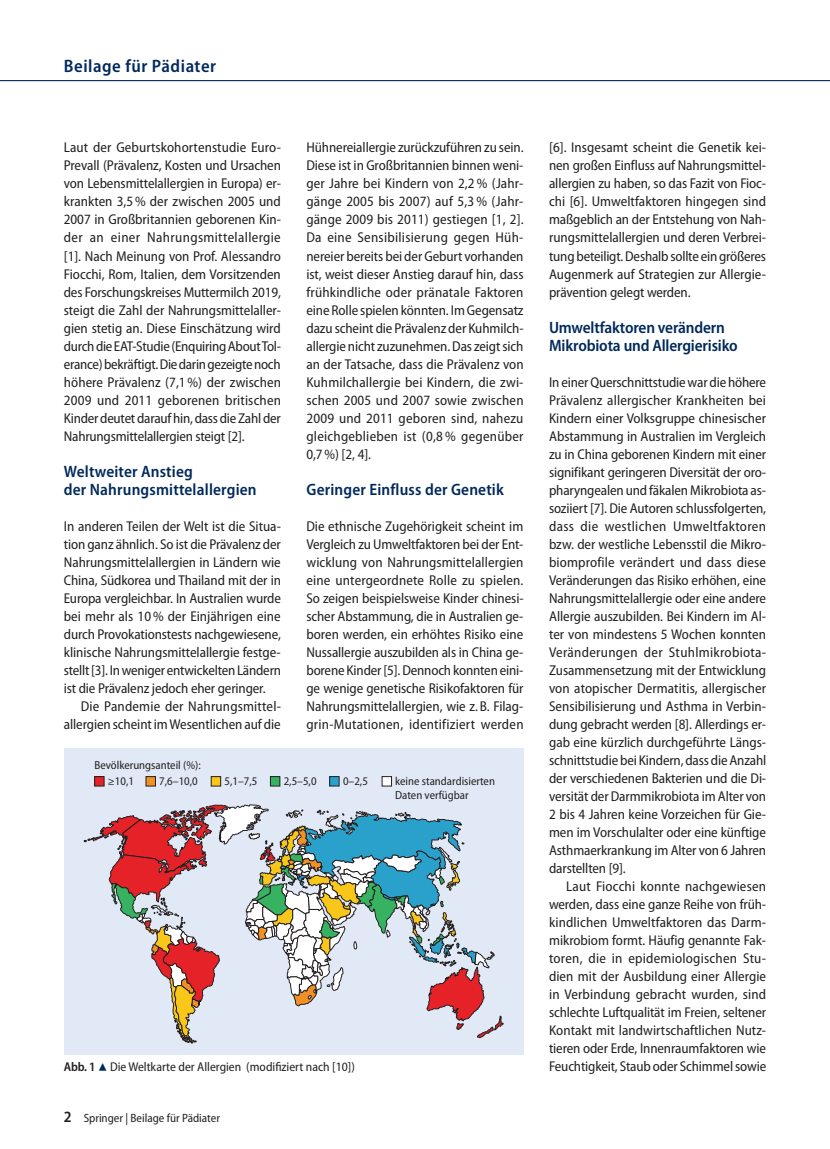
<style>
.page{position:relative;width:830px;height:1149px;background:#fff}
.page>*{position:absolute;margin:0;border:0;box-sizing:border-box;transform-origin:0 0}
.Kolumnentitel{font:600 semi-condensed 18px "Myriad Pro";letter-spacing:.03em;color:#00295c}
.B_Zwischenhead{font:600 semi-condensed 16.5px/18px "Myriad Pro";letter-spacing:.01em;color:#00295c}
.B_Zwischenhead-2{font:600 semi-condensed 16.5px/18px "Myriad Pro";letter-spacing:-.01em;color:#00295c}
.B_Fließtext{font:semi-condensed 14.25px/18px "Myriad Pro";letter-spacing:-.01em;color:#231f20;text-align:justify}
.B_Fließtext_mit_Einz{font:semi-condensed 14.25px/18px "Myriad Pro";letter-spacing:-.005em;color:#231f20;text-align:justify}
.B_Abb_BU_mit_Nummeri{font:semi-condensed 12.75px "Myriad Pro";color:#231f20}
.Fußzeile-Pagina_link{font:semi-condensed 12px "Myriad Pro";color:#231f20}
.t1{font:semi-condensed 11.7px/16.5px "Myriad Pro";color:#231f20;text-align:right}
.s1{font-weight:600}
.s2{font-family:"S Buttons";font-stretch:normal;color:#00295c}
.s3{font-weight:600;font-size:15.75px}
</style>
<div class="page">
<hr style="left:0;top:80px;width:829px;height:1px;background:#00295c">
<div style="left:64px;top:748px;width:459px;height:306px;background:#e1e9f6"></div>
<svg style="left:84px;top:804px;width:419px;height:239px"></svg>
<div style="left:95px;top:776px;width:9px;height:9px;background:#e42227"></div>
<div style="left:94px;top:776px;width:10px;height:10px;border:1px solid #231f20"></div>
<div style="left:146px;top:776px;width:9px;height:9px;background:#f19124"></div>
<div style="left:146px;top:776px;width:9px;height:10px;border:1px solid #231f20"></div>
<div style="left:211px;top:776px;width:9px;height:9px;background:#f9c61a"></div>
<div style="left:211px;top:776px;width:10px;height:10px;border:1px solid #231f20"></div>
<div style="left:270px;top:776px;width:10px;height:9px;background:#36b261"></div>
<div style="left:270px;top:776px;width:10px;height:10px;border:1px solid #231f20"></div>
<div style="left:329px;top:776px;width:10px;height:9px;background:#2aa1cb"></div>
<div style="left:329px;top:776px;width:10px;height:10px;border:1px solid #231f20"></div>
<div style="left:382px;top:776px;width:9px;height:9px;background:#fff"></div>
<div style="left:382px;top:776px;width:9px;height:10px;border:1px solid #231f20"></div>
<p class="Kolumnentitel" style="left:64px;top:56px;width:154px">Beilage für Pädiater</p>
<p class="B_Fließtext" style="left:64px;top:139px;width:219px">Laut der Geburtskohortenstudie Euro-Prevall (Prävalenz, Kosten und Ursachen von Lebensmittelallergien in Europa) er&shy;krankten 3,5% der zwischen 2005 und 2007 in Großbritannien geborenen Kin&shy;der an einer Nahrungsmittelallergie [1]. Nach Meinung von Prof. Alessandro Fiocchi, Rom, Italien, dem Vorsitzenden des Forschungskreises Muttermilch 2019, steigt die Zahl der Nahrungsmittelaller&shy;gien stetig an. Diese Einschätzung wird durch die EAT-Studie (Enquiring About Tol&shy;erance) bekräftigt. Die darin gezeigte noch höhere Prävalenz (7,1%) der zwischen 2009 und 2011 geborenen britischen Kinder deutet darauf hin, dass die Zahl der Nahrungsmittelallergien steigt [2].</p>
<p class="B_Zwischenhead" style="left:64px;top:462px;width:194px">Weltweiter Anstieg<br>der Nahrungsmittelallergien</p>
<p class="B_Fließtext" style="left:64px;top:517px;width:218px">In anderen Teilen der Welt ist die Situa&shy;tion ganz ähnlich. So ist die Prävalenz der Nahrungsmittelallergien in Ländern wie China, Südkorea und Thailand mit der in Europa vergleichbar. In Australien wurde bei mehr als 10% der Einjährigen eine durch Provokationstests nachgewiesene, klinische Nahrungsmittelallergie festge&shy;stellt [3]. In weniger entwickelten Ländern ist die Prävalenz jedoch eher geringer.</p>
<p class="B_Fließtext_mit_Einz" style="left:64px;top:697px;width:218px;text-align:right">Die Pandemie der Nahrungsmittel&shy;allergien scheint im Wesentlichen auf die</p>
<p class="B_Fließtext_mit_Einz" style="left:306px;top:139px;width:219px">Hühnereiallergie zurückzuführen zu sein.<br>Diese ist in Großbritannien binnen weni&shy;ger Jahre bei Kindern von 2,2% (Jahr&shy;gänge 2005 bis 2007) auf 5,3 % (Jahr&shy;gänge 2009 bis 2011) gestiegen [1, 2].<br>Da eine Sensibilisierung gegen Hüh&shy;nereier bereits bei der Geburt vorhanden ist, weist dieser Anstieg darauf hin, dass frühkindliche oder pränatale Faktoren eine Rolle spielen könnten. Im Gegensatz dazu scheint die Prävalenz der Kuhmilch&shy;allergie nicht zuzunehmen. Das zeigt sich an der Tatsache, dass die Prävalenz von Kuhmilchallergie bei Kindern, die zwi&shy;schen 2005 und 2007 sowie zwischen 2009 und 2011 geboren sind, nahezu gleichgeblieben ist (0,8 % gegenüber 0,7%) [2, 4].</p>
<p class="B_Zwischenhead" style="left:306px;top:480px;width:199px">Geringer Einfluss der Genetik</p>
<p class="B_Fließtext" style="left:306px;top:517px;width:218px">Die ethnische Zugehörigkeit scheint im Vergleich zu Umweltfaktoren bei der Ent&shy;wicklung von Nahrungsmittelallergien eine untergeordnete Rolle zu spielen.<br>So zeigen beispielsweise Kinder chinesi&shy;scher Abstammung, die in Australien ge&shy;boren werden, ein erhöhtes Risiko eine Nussallergie auszubilden als in China ge&shy;borene Kinder [5]. Dennoch konnten eini&shy;ge wenige genetische Risikofaktoren für Nahrungsmittelallergien, wie z. B. Filag&shy;grin-Mutationen, identifiziert werden</p>
<p class="t1" style="left:94px;top:756px;width:108px">Bevölkerungsanteil (%):<br>7,6–10,0</p>
<p class="t1" style="left:108px;top:773px;width:28px">≥10,1</p>
<p class="t1" style="left:224px;top:773px;width:34px">5,1–7,5</p>
<p class="t1" style="left:283px;top:773px;width:34px">2,5–5,0</p>
<p class="t1" style="left:343px;top:773px;width:26px">0–2,5</p>
<p class="t1" style="left:395px;top:774px;width:101px;line-height:13.5px;text-align:left">keine standardisierten<br>Daten verfügbar</p>
<p class="B_Abb_BU_mit_Nummeri" style="left:64px;top:1059px;width:292px"><span class="s1">Abb. 1</span> <span class="s2">8</span> Die Weltkarte der Allergien (modifiziert nach [10])</p>
<p class="Fußzeile-Pagina_link" style="left:64px;top:1111px;width:158px"><span class="s3">2</span> Springer | Beilage für Pädiater</p>
<p class="B_Fließtext" style="left:549px;top:139px;width:218px">[6]. Insgesamt scheint die Genetik kei&shy;nen großen Einfluss auf Nahrungsmittel&shy;allergien zu haben, so das Fazit von Fioc&shy;chi [6]. Umweltfaktoren hingegen sind maßgeblich an der Entstehung von Nah&shy;rungsmittelallergien und deren Verbrei&shy;tung beteiligt. Deshalb sollte ein größeres Augenmerk auf Strategien zur Allergie&shy;prävention gelegt werden.</p>
<p class="B_Zwischenhead-2" style="left:549px;top:318px;width:190px">Umweltfaktoren verändern<br>Mikrobiota und Allergierisiko</p>
<p class="B_Fließtext" style="left:549px;top:373px;width:219px">In einer Querschnittstudie war die höhere Prävalenz allergischer Krankheiten bei Kindern einer Volksgruppe chinesischer Abstammung in Australien im Vergleich zu in China geborenen Kindern mit einer signifikant geringeren Diversität der oro&shy;pharyngealen und fäkalen Mikrobiota as&shy;soziiert [7]. Die Autoren schlussfolgerten, dass die westlichen Umweltfaktoren bzw. der westliche Lebensstil die Mikro&shy;biomprofile verändert und dass diese Veränderungen das Risiko erhöhen, eine Nahrungsmittelallergie oder eine andere Allergie auszubilden. Bei Kindern im Al&shy;ter von mindestens 5 Wochen konnten Veränderungen der Stuhlmikrobiota-Zusammensetzung mit der Entwicklung von atopischer Dermatitis, allergischer Sensibilisierung und Asthma in Verbin&shy;dung gebracht werden [8]. Allerdings er&shy;gab eine kürzlich durchgeführte Längs&shy;schnittstudie bei Kindern, dass die Anzahl der verschiedenen Bakterien und die Di&shy;versität der Darmmikrobiota im Alter von 2 bis 4 Jahren keine Vorzeichen für Gie&shy;men im Vorschulalter oder eine künftige Asthmaerkrankung im Alter von 6 Jahren darstellten [9].</p>
<p class="B_Fließtext_mit_Einz" style="left:549px;top:877px;width:218px;text-indent:17px">Laut Fiocchi konnte nachgewiesen werden, dass eine ganze Reihe von früh&shy;kindlichen Umweltfaktoren das Darm&shy;mikrobiom formt. Häufig genannte Fak&shy;toren, die in epidemiologischen Stu&shy;dien mit der Ausbildung einer Allergie in Verbindung gebracht wurden, sind schlechte Luftqualität im Freien, seltener Kontakt mit landwirtschaftlichen Nutz&shy;tieren oder Erde, Innenraumfaktoren wie Feuchtigkeit, Staub oder Schimmel sowie</p>
</div>
